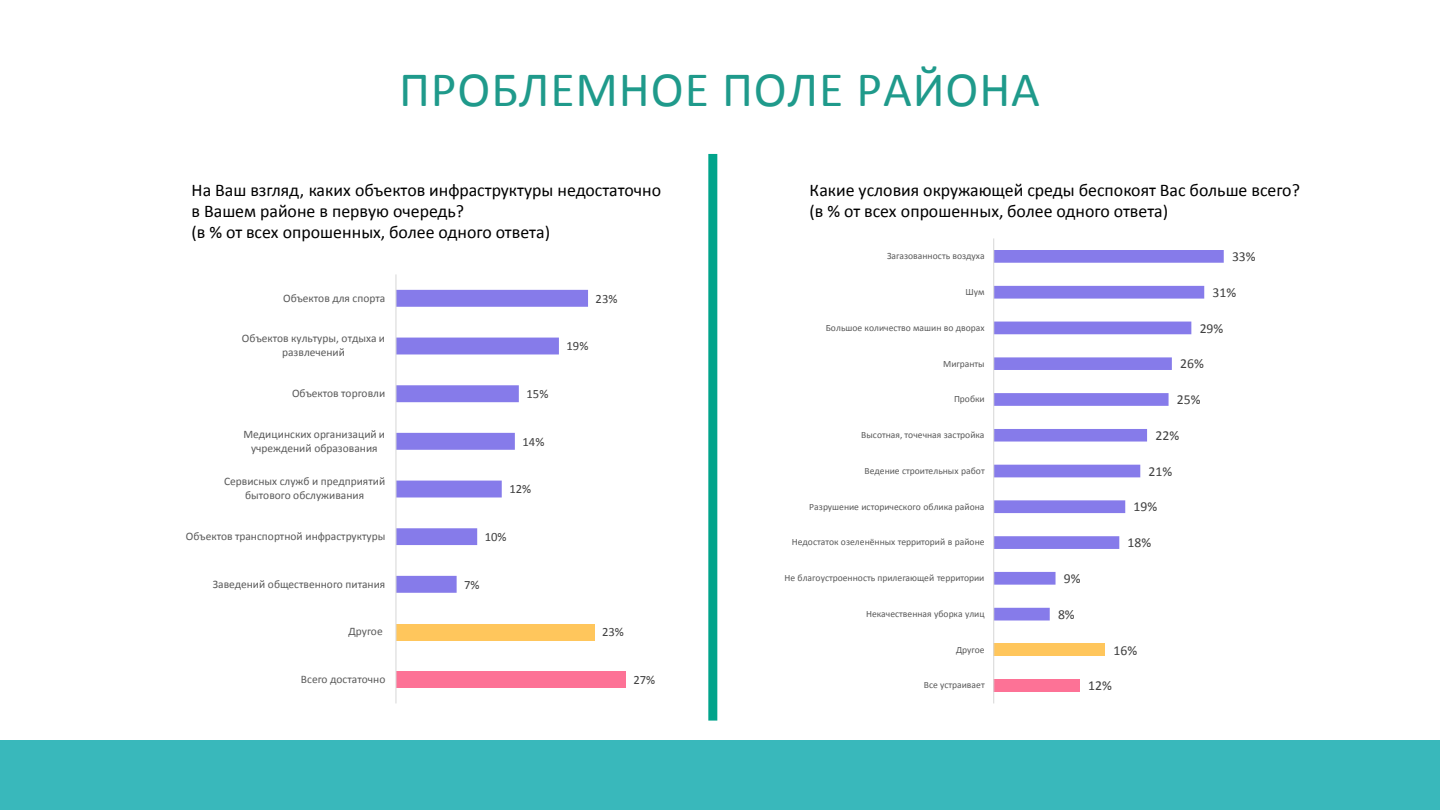
<style>
.page{position:relative;width:1440px;height:810px;background:#fff}
.page>*{position:absolute;margin:0;border:0;box-sizing:border-box;transform-origin:0 0}
.t1{font:49.8px "Calibri";letter-spacing:.02em;color:#1f9a8b}
.t2{font:17.85px/21.3px "Calibri";color:#000}
.t3{font:13.65px "Calibri";color:#404040}
.t4{font:12.6px "Calibri";color:#404040}
.t5{font:11.4px/14.1px "Calibri";color:#595959;text-align:center}
.t6{font:9.6px "Calibri";color:#595959}
</style>
<div class="page">
<div style="left:396px;top:624px;width:198px;height:17px;background:#ffc65c"></div>
<div style="left:396px;top:671px;width:230px;height:17px;background:#fd7296"></div>
<svg style="left:396px;top:290px;width:192px;height:303px"></svg>
<hr style="left:395px;top:274px;width:1px;height:429px;background:#d9d9d9">
<div style="left:994px;top:643px;width:111px;height:13px;background:#ffc65c"></div>
<div style="left:994px;top:679px;width:86px;height:13px;background:#fd7296"></div>
<svg style="left:994px;top:250px;width:230px;height:371px"></svg>
<hr style="left:993px;top:238px;width:1px;height:465px;background:#d9d9d9">
<div style="left:708px;top:154px;width:9px;height:567px;background:#00a48b"></div>
<div style="left:0;top:741px;width:1440px;height:69px;background:#39b8bb"></div>
<h1 class="t1" style="left:399px;top:58px;width:643px">ПРОБЛЕМНОЕ ПОЛЕ РАЙОНА</h1>
<h2 class="t2" style="left:192px;top:179px;width:471px">На Ваш взгляд, каких объектов инфраструктуры недостаточно в Вашем районе в первую очередь?<br>(в % от всех опрошенных, более одного ответа)</h2>
<p class="t5" style="left:283px;top:291px;width:104px">Объектов для спорта</p>
<p class="t5" style="left:242px;top:331px;width:145px">Объектов культуры, отдыха и развлечений</p>
<p class="t5" style="left:292px;top:386px;width:95px">Объектов торговли</p>
<p class="t5" style="left:243px;top:427px;width:143px">Медицинских организаций и учреждений образования</p>
<p class="t5" style="left:224px;top:474px;width:163px">Сервисных служб и предприятий бытового обслуживания</p>
<p class="t5" style="left:186px;top:529px;width:201px">Объектов транспортной инфраструктуры</p>
<p class="t5" style="left:213px;top:577px;width:174px">Заведений общественного питания</p>
<p class="t5" style="left:349px;top:624px;width:36px">Другое</p>
<p class="t5" style="left:301px;top:672px;width:86px">Всего достаточно</p>
<h3 class="t4" style="left:527px;top:386px;width:23px">15%</h3>
<h3 class="t4" style="left:523px;top:434px;width:23px">14%</h3>
<h3 class="t4" style="left:509px;top:481px;width:23px">12%</h3>
<h3 class="t4" style="left:485px;top:529px;width:23px">10%</h3>
<h3 class="t4" style="left:464px;top:577px;width:17px">7%</h3>
<h3 class="t4" style="left:596px;top:291px;width:23px">23%</h3>
<h3 class="t4" style="left:567px;top:338px;width:23px">19%</h3>
<h3 class="t4" style="left:602px;top:624px;width:23px">23%</h3>
<h3 class="t4" style="left:633px;top:672px;width:23px">27%</h3>
<h2 class="t2" style="left:810px;top:179px;width:492px">Какие условия окружающей среды беспокоят Вас больше всего? (в % от всех опрошенных, более одного ответа)</h2>
<h3 class="t3" style="left:1232px;top:248px;width:25px">33%</h3>
<h3 class="t3" style="left:1213px;top:284px;width:25px">31%</h3>
<h3 class="t3" style="left:1200px;top:319px;width:25px">29%</h3>
<h3 class="t3" style="left:1180px;top:355px;width:25px">26%</h3>
<h3 class="t3" style="left:1177px;top:391px;width:25px">25%</h3>
<h3 class="t3" style="left:1155px;top:427px;width:25px">22%</h3>
<h3 class="t3" style="left:1149px;top:463px;width:25px">21%</h3>
<h3 class="t3" style="left:1134px;top:498px;width:25px">19%</h3>
<h3 class="t3" style="left:1128px;top:534px;width:25px">18%</h3>
<h3 class="t3" style="left:1064px;top:570px;width:18px">9%</h3>
<h3 class="t3" style="left:1058px;top:606px;width:18px">8%</h3>
<h3 class="t3" style="left:1114px;top:641px;width:25px">16%</h3>
<h3 class="t3" style="left:1088px;top:677px;width:25px">12%</h3>
<p class="t6" style="left:887px;top:250px;width:99px">Загазованность воздуха</p>
<p class="t6" style="left:966px;top:286px;width:21px">Шум</p>
<p class="t6" style="left:826px;top:322px;width:160px">Большое количество машин во дворах</p>
<p class="t6" style="left:943px;top:357px;width:43px">Мигранты</p>
<p class="t6" style="left:954px;top:393px;width:32px">Пробки</p>
<p class="t6" style="left:861px;top:429px;width:125px">Высотная, точечная застройка</p>
<p class="t6" style="left:865px;top:465px;width:122px">Ведение строительных работ</p>
<p class="t6" style="left:809px;top:500px;width:177px">Разрушение исторического облика района</p>
<p class="t6" style="left:792px;top:536px;width:194px">Недостаток озеленённых территорий в районе</p>
<p class="t6" style="left:785px;top:572px;width:201px">Не благоустроенность прилегающей территории</p>
<p class="t6" style="left:866px;top:608px;width:120px">Некачественная уборка улиц</p>
<p class="t6" style="left:956px;top:643px;width:30px">Другое</p>
<p class="t6" style="left:924px;top:679px;width:62px">Все устраивает</p>
</div>
